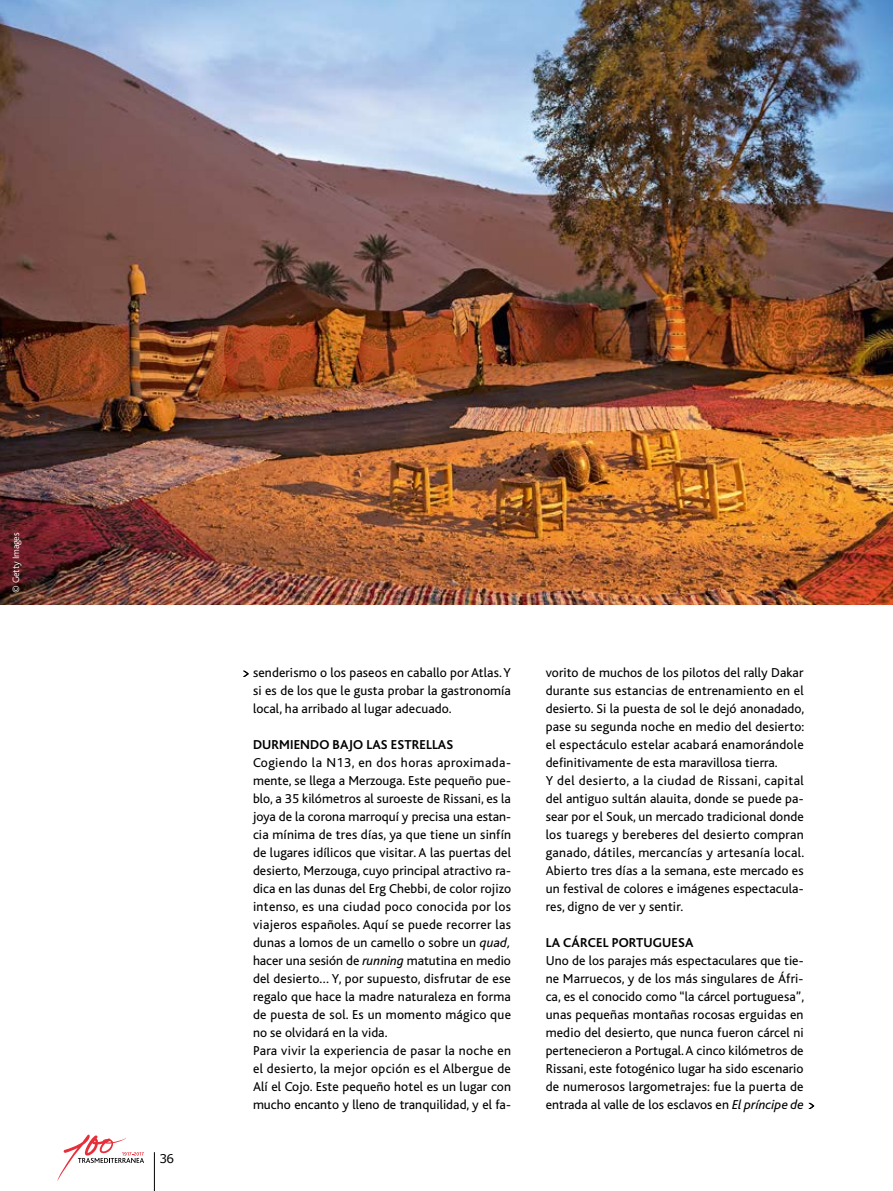
<style>
.page{position:relative;width:893px;height:1191px;background:#fff}
.page>*{position:absolute;margin:0;border:0;box-sizing:border-box;transform-origin:0 0}
.t1{font:13.5px/18px "Bliss";letter-spacing:.01em;color:#000}
.t2{font:700 13.5px "Bliss";letter-spacing:.01em;color:#000}
.t3{font:12px "Verdana";color:#000}
.t4{font:300 9.75px "Bliss";letter-spacing:-.01em;color:#fff}
.s1{font-style:italic}
</style>
<div class="page">
<hr style="left:154px;top:1152px;width:1px;height:39px;background:#000">
<svg style="left:57px;top:1134px;width:87px;height:47px"></svg>
<img style="left:0;top:0;width:893px;height:605px">
<svg style="left:808px;top:1102px;width:6px;height:7px"></svg>
<svg style="left:243px;top:671px;width:6px;height:6px"></svg>
<p class="t4" style="left:11px;top:593px;width:62px;rotate:-90deg">© Getty Images</p>
<p class="t3" style="left:159px;top:1151px;width:16px">36</p>
<p class="t1" style="left:253px;top:664px;width:259px;text-align:justify">senderismo o los paseos en caballo por Atlas. Y si es de los que le gusta probar la gastronomía local, ha arribado al lugar adecuado.</p>
<p class="t2" style="left:253px;top:737px;width:202px">DURMIENDO BAJO LAS ESTRELLAS</p>
<p class="t1" style="left:253px;top:754px;width:260px">Cogiendo la N 13, en dos horas aproximada&shy;mente, se llega a Merzouga. Este pequeño pue&shy;blo, a 35 kilómetros al suroeste de Rissani, es la joya de la corona marroquí y precisa una estan&shy;cia mínima de tres días, ya que tiene un sinfín de lugares idílicos que visitar. A las puertas del desierto, Merzouga, cuyo principal atractivo ra&shy;dica en las dunas del Erg Chebbi, de color rojizo intenso, es una ciudad poco conocida por los viajeros españoles. Aquí se puede recorrer las dunas a lomos de un camello o sobre un <span class="s1">quad, </span>hacer una sesión de <span class="s1">running</span> matutina en medio del desierto… Y, por supuesto, disfrutar de ese regalo que hace la madre naturaleza en forma de puesta de sol. Es un momento mágico que no se olvidará en la vida.<br>Para vivir la experiencia de pasar la noche en el desierto, la mejor opción es el Albergue de Alí el Cojo. Este pequeño hotel es un lugar con mucho encanto y lleno de tranquilidad, y el fa-</p>
<p class="t1" style="left:546px;top:664px;width:260px">vorito de muchos de los pilotos del rally Dakar durante sus estancias de entrenamiento en el desierto. Si la puesta de sol le dejó anonadado, pase su segunda noche en medio del desierto: el espectáculo estelar acabará enamorándole definitivamente de esta maravillosa tierra.<br>Y del desierto, a la ciudad de Rissani, capital del antiguo sultán alauita, donde se puede pa&shy;sear por el Souk, un mercado tradicional donde los tuaregs y bereberes del desierto compran ganado, dátiles, mercancías y artesanía local.<br>Abierto tres días a la semana, este mercado es un festival de colores e imágenes espectacula&shy;res, digno de ver y sentir.</p>
<p class="t2" style="left:546px;top:935px;width:50px">LA CÁRCEL</p>
<p class="t2" style="left:612px;top:935px;width:68px">PORTUGUESA</p>
<p class="t1" style="left:546px;top:952px;width:260px;text-align:justify">Uno de los parajes más espectaculares que tie&shy;ne Marruecos, y de los más singulares de Áfri&shy;ca, es el conocido como “la cárcel portuguesa”, unas pequeñas montañas rocosas erguidas en medio del desierto, que nunca fueron cárcel ni pertenecieron a Portugal. A cinco kilómetros de Rissani, este fotogénico lugar ha sido escenario de numerosos largometrajes: fue la puerta de entrada al valle de los esclavos en <span class="s1">El príncipe de</span></p>
</div>
